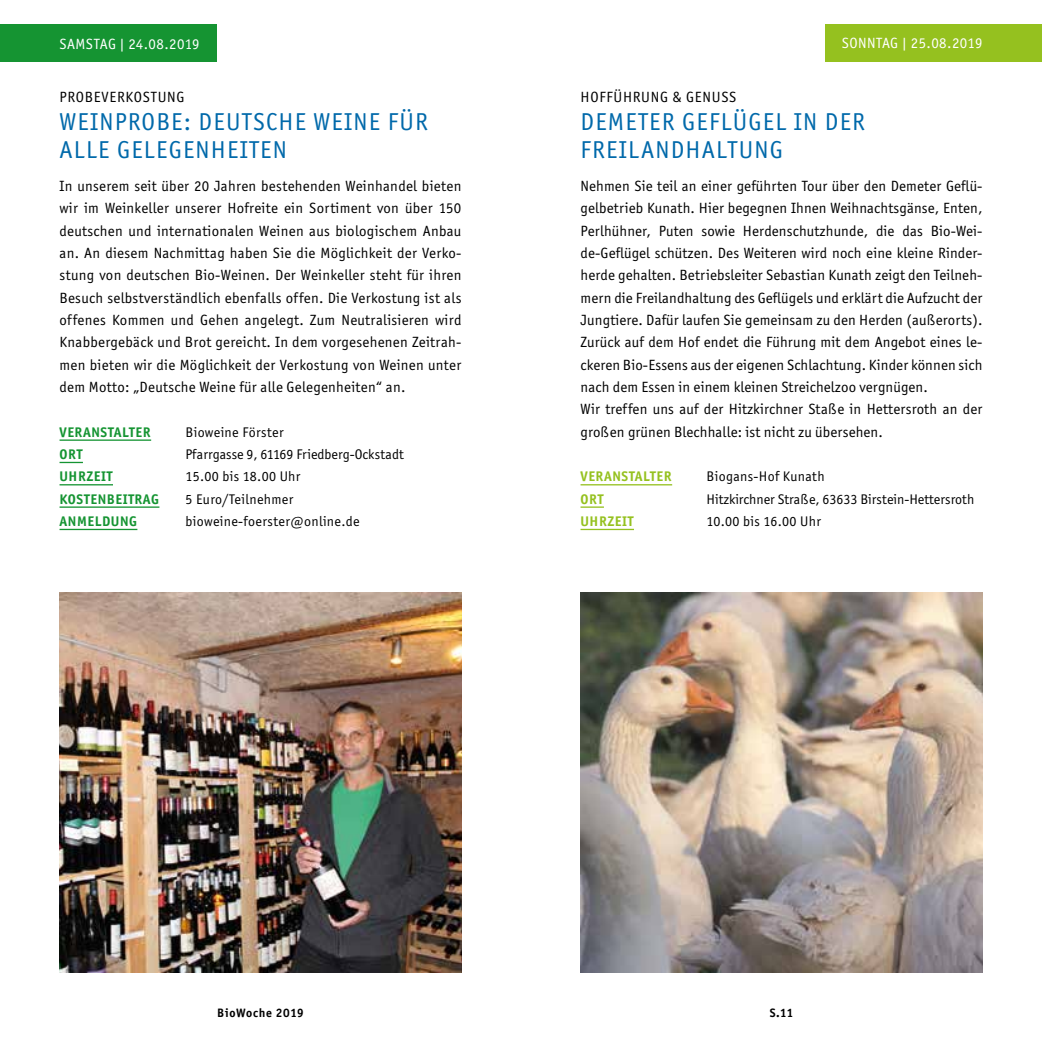
<style>
.page{position:relative;width:1042px;height:1042px;background:#fff}
.page>*{position:absolute;margin:0;border:0;box-sizing:border-box;transform-origin:0 0}
.t1{font:24.5px/28px "Officina Sans ITC Std";letter-spacing:.05em;color:#0069aa}
.t2{font:14.88px/22.4px "Officina Sans ITC Std";letter-spacing:.01em;color:#000;text-align:justify}
.t3{font:14.88px "Officina Sans ITC Std";letter-spacing:.03em;color:#fff}
.t4{font:14.88px "Officina Sans ITC Std";letter-spacing:.05em;color:#000}
.t5{font:14px "Officina Sans ITC Std";letter-spacing:.02em;color:#000}
.t6{font:14px "Officina Sans ITC Std";color:#000}
.t7{font:700 14px "Officina Sans ITC Std";letter-spacing:.04em;color:#159432}
.t8{font:700 14px "Officina Sans ITC Std";letter-spacing:.04em;color:#95c11f}
.t9{font:700 12.25px "Officina Sans ITC Std";letter-spacing:.06em;color:#000}
</style>
<div class="page">
<div style="left:825px;top:25px;width:217px;height:37px;background:#95c11f"></div>
<div style="left:0;top:25px;width:216px;height:37px;background:#159432"></div>
<hr style="left:60px;top:439px;width:91px;height:2px;background:#159432">
<svg style="left:60px;top:462px;width:23px;height:1px"></svg>
<hr style="left:60px;top:484px;width:53px;height:1px;background:#159432">
<hr style="left:60px;top:506px;width:99px;height:2px;background:#159432">
<hr style="left:60px;top:529px;width:77px;height:1px;background:#159432">
<hr style="left:580px;top:484px;width:92px;height:1px;background:#95c11f">
<hr style="left:580px;top:506px;width:24px;height:2px;background:#95c11f">
<hr style="left:580px;top:529px;width:54px;height:1px;background:#95c11f">
<img style="left:60px;top:593px;width:401px;height:379px">
<img style="left:580px;top:593px;width:402px;height:379px">
<p class="t3" style="left:60px;top:35px;width:142px">SAMSTAG | 24.08.2019</p>
<p class="t3" style="left:842px;top:35px;width:142px">SONNTAG | 25.08.2019</p>
<p class="t4" style="left:60px;top:88px;width:126px">PROBEVERKOSTUNG</p>
<h1 class="t1" style="left:60px;top:107px;width:370px">WEINPROBE: DEUTSCHE WEINE FÜR<br>ALLE GELEGENHEITEN</h1>
<p class="t2" style="left:60px;top:175px;width:403px">In unserem seit über 20 Jahren bestehenden Weinhandel bieten wir im Weinkeller unserer Hofreite ein Sortiment von über 150 deutschen und internationalen Weinen aus biologischem Anbau an. An diesem Nachmittag haben Sie die Möglichkeit der Verko&shy;stung von deutschen Bio-Weinen. Der Weinkeller steht für ihren Besuch selbstverständlich ebenfalls offen. Die Verkostung ist als offenes Kommen und Gehen angelegt. Zum Neutralisieren wird Knabbergebäck und Brot gereicht. In dem vorgesehenen Zeitrah&shy;men bieten wir die Möglichkeit der Verkostung von Weinen unter dem Motto: „Deutsche Weine für alle Gelegenheiten“ an.</p>
<p class="t7" style="left:60px;top:423px;width:93px">VERANSTALTER</p>
<p class="t5" style="left:186px;top:424px;width:100px">Bioweine Förster</p>
<p class="t7" style="left:60px;top:445px;width:24px">ORT</p>
<p class="t6" style="left:186px;top:446px;width:220px">Pfarrgasse 9, 61169 Friedberg-Ockstadt</p>
<p class="t7" style="left:60px;top:468px;width:54px">UHRZEIT</p>
<p class="t5" style="left:186px;top:468px;width:116px">15.00 bis 18.00 Uhr</p>
<p class="t7" style="left:60px;top:490px;width:101px">KOSTENBEITRAG</p>
<p class="t5" style="left:186px;top:491px;width:109px">5 Euro/Teilnehmer</p>
<p class="t7" style="left:60px;top:512px;width:79px">ANMELDUNG</p>
<p class="t5" style="left:186px;top:513px;width:176px">bioweine-foerster@online.de</p>
<p class="t4" style="left:580px;top:88px;width:157px">HOFFÜHRUNG &amp; GENUSS</p>
<h1 class="t1" style="left:580px;top:107px;width:286px">DEMETER GEFLÜGEL IN DER<br>FREILANDHALTUNG</h1>
<p class="t2" style="left:580px;top:175px;width:403px;text-align:left">Nehmen Sie teil an einer geführten Tour über den Demeter Geflü&shy;gelbetrieb Kunath. Hier begegnen Ihnen Weihnachtsgänse, Enten, Perlhühner, Puten sowie Herdenschutzhunde, die das Bio-Wei&shy;de-Geflügel schützen. Des Weiteren wird noch eine kleine Rinder&shy;herde gehalten. Betriebsleiter Sebastian Kunath zeigt den Teilneh&shy;mern die Freilandhaltung des Geflügels und erklärt die Aufzucht der Jungtiere. Dafür laufen Sie gemeinsam zu den Herden (außerorts).<br>Zurück auf dem Hof endet die Führung mit dem Angebot eines le&shy;ckeren Bio-Essens aus der eigenen Schlachtung. Kinder können sich nach dem Essen in einem kleinen Streichelzoo vergnügen.<br>Wir treffen uns auf der Hitzkirchner Staße in Hettersroth an der großen grünen Blechhalle: ist nicht zu übersehen.</p>
<p class="t8" style="left:580px;top:468px;width:93px">VERANSTALTER</p>
<p class="t5" style="left:706px;top:468px;width:120px">Biogans-Hof Kunath</p>
<p class="t8" style="left:580px;top:490px;width:24px">ORT</p>
<p class="t6" style="left:706px;top:491px;width:269px">Hitzkirchner Straße, 63633 Birstein-Hettersroth</p>
<p class="t8" style="left:580px;top:512px;width:54px">UHRZEIT</p>
<p class="t5" style="left:706px;top:513px;width:116px">10.00 bis 16.00 Uhr</p>
<p class="t9" style="left:217px;top:1005px;width:88px">BioWoche 2019</p>
<p class="t9" style="left:769px;top:1005px;width:25px">S.11</p>
</div>
